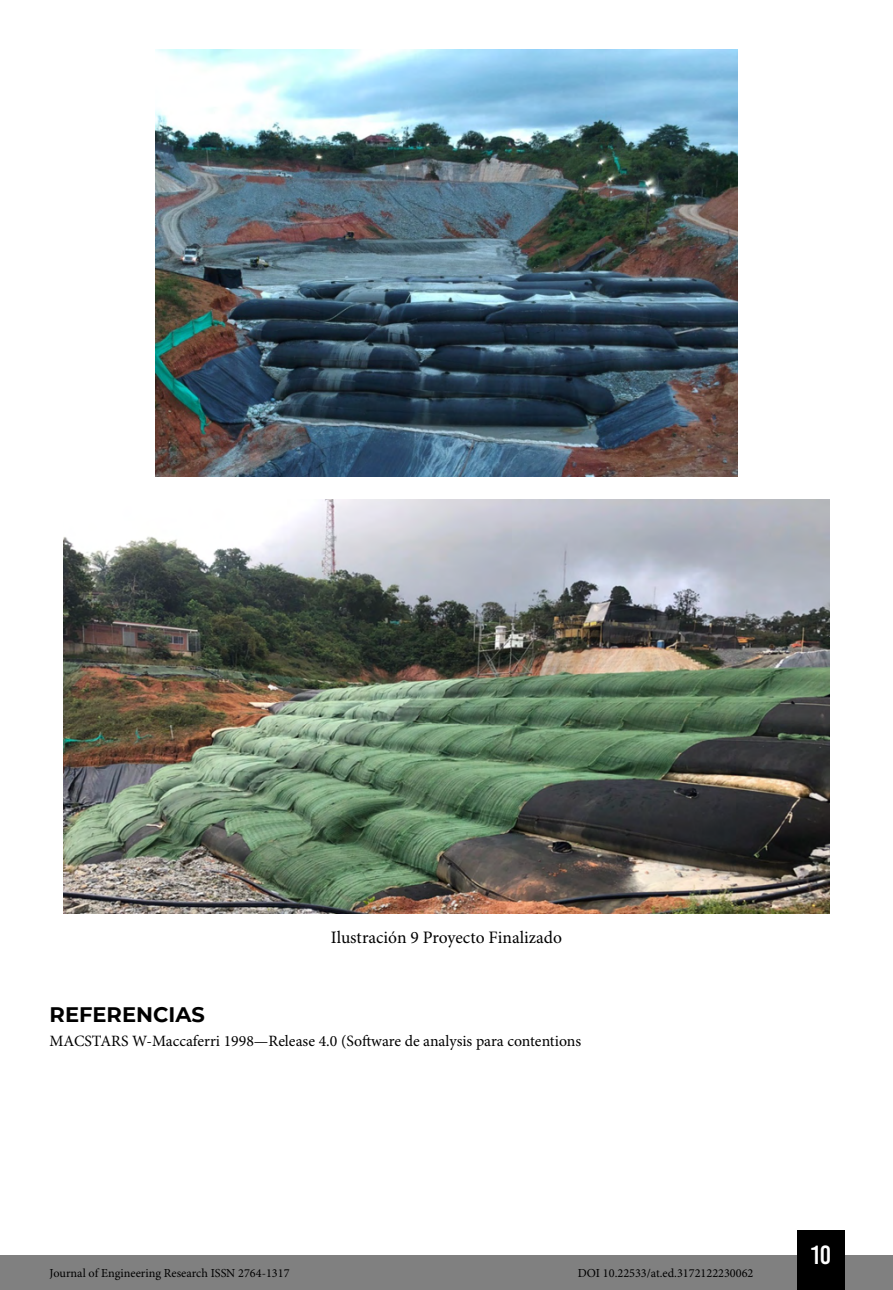
<style>
.page{position:relative;width:893px;height:1290px;background:#fff}
.page>*{position:absolute;margin:0;border:0;box-sizing:border-box;transform-origin:0 0}
.t1{font:26.25px "Bebas Kai";color:#fff}
.t2{font:700 21px "Montserrat";color:#000}
.t3{font:17.5px "Minion Pro";color:#000}
.t4{font:15.75px "Minion Pro";color:#000}
.t5{font:12.25px "Minion Pro";color:#000}
</style>
<div class="page">
<div style="left:0;top:1255px;width:893px;height:35px;background:#808080"></div>
<div style="left:797px;top:1230px;width:48px;height:60px;background:#000"></div>
<img style="left:156px;top:50px;width:581px;height:426px">
<img style="left:63px;top:500px;width:767px;height:414px">
<h3 class="t3" style="left:331px;top:927px;width:233px">Ilustración 9 Proyecto Finalizado</h3>
<h2 class="t2" style="left:50px;top:999px;width:157px">REFERENCIAS</h2>
<p class="t4" style="left:50px;top:1032px;width:533px">MACSTARS W-Maccaferri 1998—Release 4.0 (Software de analysis para contentions</p>
<p class="t5" style="left:50px;top:1266px;width:241px">Journal of Engineering Research ISSN 2764-1317</p>
<p class="t5" style="left:578px;top:1266px;width:177px">DOI 10.22533/at.ed.3172122230062</p>
<h1 class="t1" style="left:811px;top:1241px;width:22px">10</h1>
</div>
